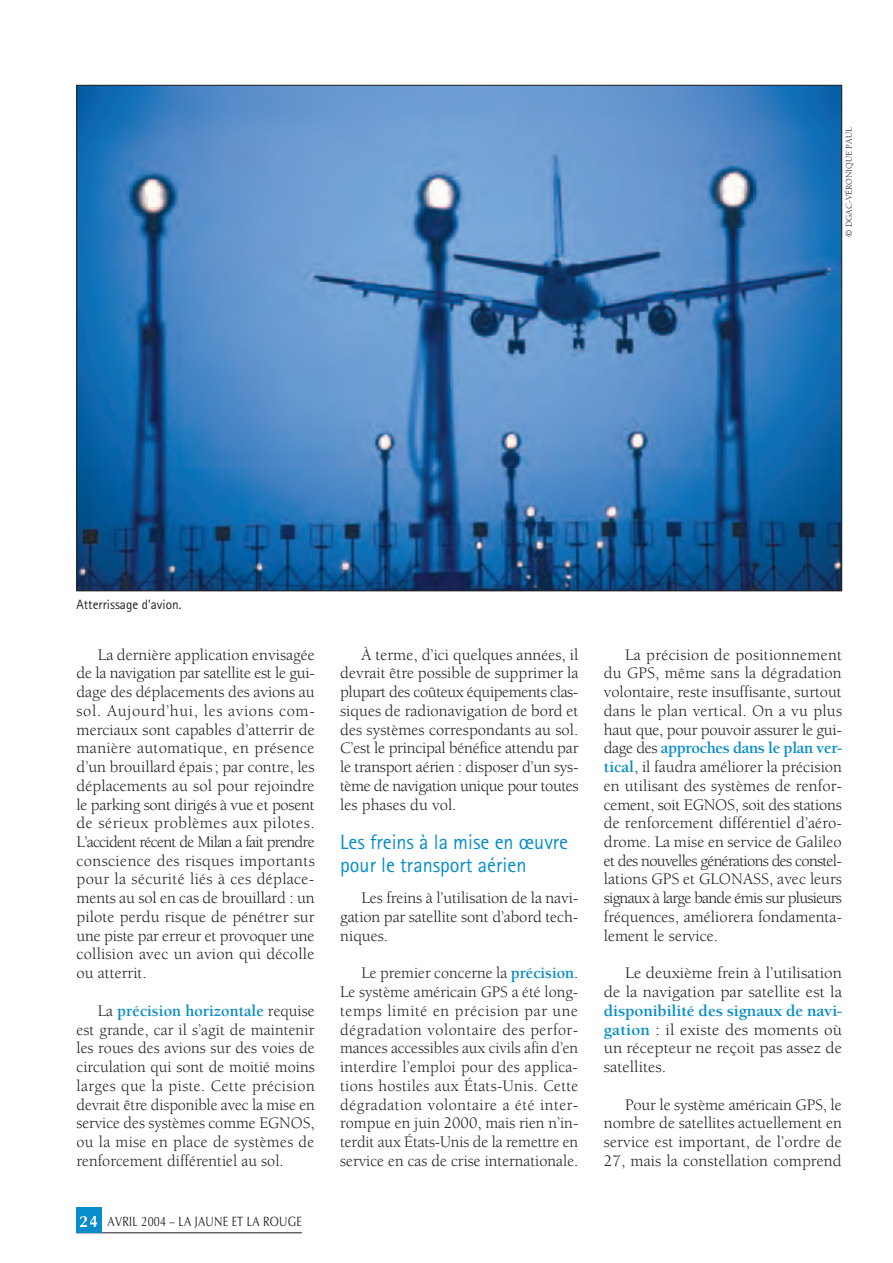
<style>
.page{position:relative;width:893px;height:1263px;background:#fff}
.page>*{position:absolute;margin:0;border:0;box-sizing:border-box;transform-origin:0 0}
.t1{font:21px/22.5px "Rotis Sans Serif";color:#088dca;scale:.96 1}
.t2{font:16.5px/18.8px "Berkeley";color:#231f20;text-align:justify}
.t3{font:16.5px/18.8px "Berkeley";color:#231f20;text-align:right;scale:1.04 1}
.t4{font:13.5px "Optima";letter-spacing:.02em;color:#231f20;scale:.8 1}
.t5{font:13.5px "Rotis Sans Serif";color:#231f20}
.t6{font:9px "Berkeley";color:#231f20}
.s1{font-weight:700;color:#088dca}
</style>
<div class="page">
<hr style="left:77px;top:1232px;width:225px;height:1px;background:#231f20">
<div style="left:77px;top:1208px;width:25px;height:25px;background:#088dca"></div>
<img style="left:79px;top:87px;width:761px;height:502px">
<p class="t6" style="left:846px;top:237px;width:111px;rotate:-90deg">© DGAC-VÉRONIQUE PAUL</p>
<p class="t5" style="left:77px;top:600px;width:106px">Atterrissage d’avion.</p>
<p class="t2" style="left:77px;top:646px;width:240px;text-indent:21px">La dernière application envisagée de la navigation par satellite est le gui&shy;dage des déplacements des avions au sol. Aujourd’hui, les avions com&shy;merciaux sont capables d’atterrir de manière automatique, en présence d’un brouillard épais; par contre, les déplacements au sol pour rejoindre le parking sont dirigés à vue et posent de sérieux problèmes aux pilotes.<br>L’accident récent de Milan a fait prendre conscience des risques importants pour la sécurité liés à ces déplace&shy;ments au sol en cas de brouillard : un pilote perdu risque de pénétrer sur une piste par erreur et provoquer une collision avec un avion qui décolle ou atterrit.</p>
<p class="t2" style="left:77px;top:1003px;width:240px;text-indent:21px">La <span class="s1">précision horizontale</span> requise est grande, car il s’agit de maintenir les roues des avions sur des voies de circulation qui sont de moitié moins larges que la piste. Cette précision devrait être disponible avec la mise en service des systèmes comme EGNOS, ou la mise en place de systèmes de renforcement différentiel au sol.</p>
<p class="t4" style="left:108px;top:1216px;width:244px">AVRIL 2004 – LA JAUNE ET LA ROUGE</p>
<p class="t2" style="left:340px;top:646px;width:240px;text-indent:21px">À terme, d’ici quelques années, il devrait être possible de supprimer la plupart des coûteux équipements clas&shy;siques de radionavigation de bord et des systèmes correspondants au sol.<br>C’est le principal bénéfice attendu par le transport aérien : disposer d’un sys&shy;tème de navigation unique pour toutes les phases du vol.</p>
<p class="t1" style="left:340px;top:833px;width:239px">Les freins à la mise en œuvre pour le transport aérien</p>
<p class="t2" style="left:340px;top:890px;width:240px;text-indent:21px">Les freins à l’utilisation de la navi&shy;gation par satellite sont d’abord tech&shy;niques.</p>
<p class="t2" style="left:340px;top:965px;width:240px;text-indent:21px">Le premier concerne la <span class="s1">précision</span>.<br>Le système américain GPS a été long&shy;temps limité en précision par une dégradation volontaire des perfor&shy;mances accessibles aux civils afin d’en interdire l’emploi pour des applica&shy;tions hostiles aux États-Unis. Cette dégradation volontaire a été inter&shy;rompue en juin 2000, mais rien n’in&shy;terdit aux États-Unis de la remettre en service en cas de crise internationale.</p>
<p class="t2" style="left:604px;top:646px;width:240px;text-indent:21px">La précision de positionnement du GPS, même sans la dégradation volontaire, reste insuffisante, surtout dans le plan vertical. On a vu plus haut que, pour pouvoir assurer le gui&shy;dage des <span class="s1">approches dans le plan ver&shy;tical</span>, il faudra améliorer la précision en utilisant des systèmes de renfor&shy;cement, soit EGNOS, soit des stations de renforcement différentiel d’aéro&shy;drome. La mise en service de Galileo et des nouvelles générations des constel&shy;lations GPS et GLONASS, avec leurs signaux à large bande émis sur plusieurs fréquences, améliorera fondamenta&shy;lement le service.</p>
<p class="t3" style="left:604px;top:965px;width:231px">Le deuxième frein à l’utilisation<br>de la navigation par satellite est la</p>
<p class="t3" style="left:604px;top:1003px;width:231px;text-align:justify"><span class="s1">disponibilité des signaux de navi&shy;gation</span> : il existe des moments où un récepteur ne reçoit pas assez de satellites.</p>
<p class="t2" style="left:604px;top:1096px;width:240px;text-indent:21px">Pour le système américain GPS, le nombre de satellites actuellement en service est important, de l’ordre de 27, mais la constellation comprend</p>
</div>
